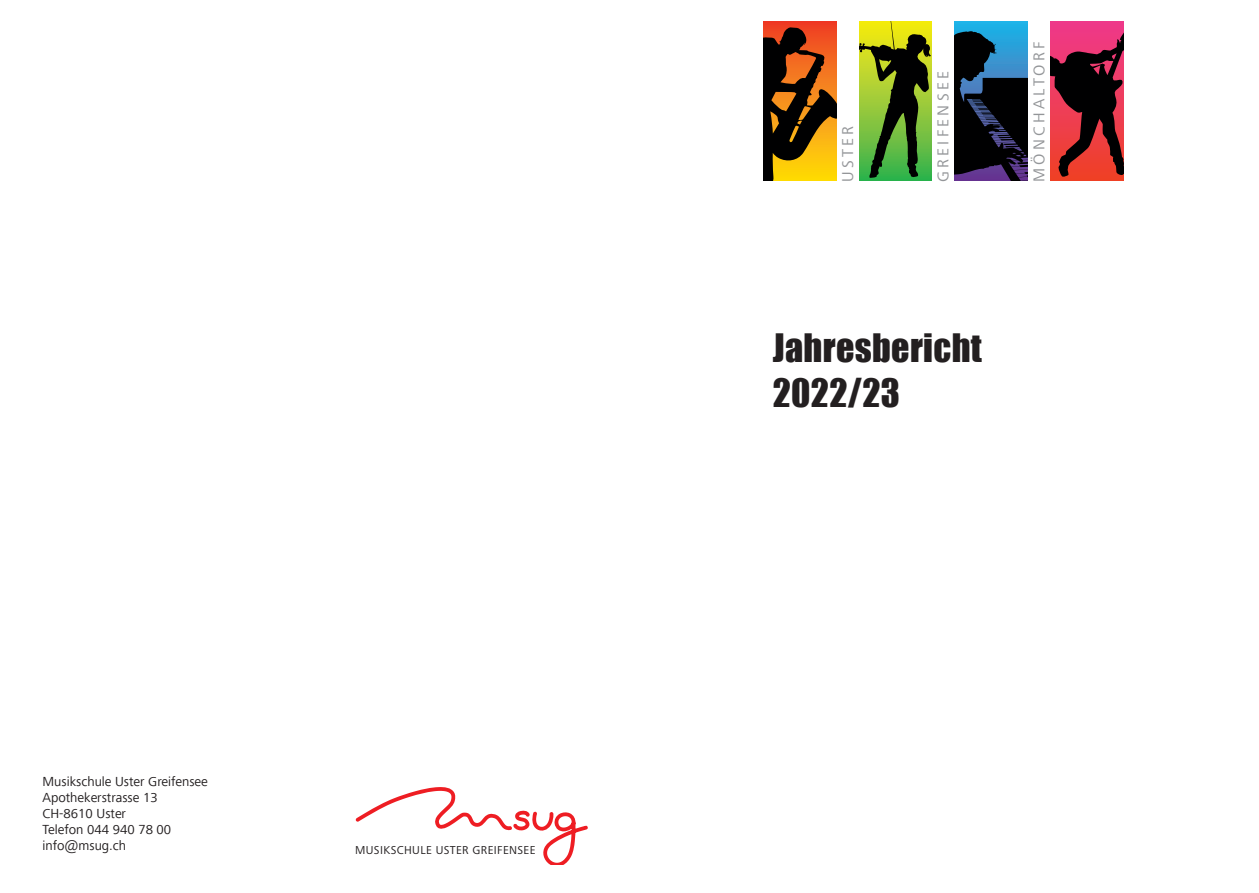
<style>
.page{position:relative;width:1259px;height:893px;background:#fff}
.page>*{position:absolute;margin:0;border:0;box-sizing:border-box;transform-origin:0 0}
.t1{font:36px/45px "Impact";letter-spacing:.01em;color:#231f20}
.t2{font:16.2px "Frutiger Next Com";letter-spacing:.2em;color:#939598}
.t3{font:13.5px/16.2px "Frutiger Next Com";color:#231f20}
.t4{font:11.85px "Frutiger Next Com";letter-spacing:.03em;color:#231f20}
</style>
<div class="page">
<div style="left:763px;top:21px;width:73px;height:160px;background:#ef3a22"></div>
<svg style="left:763px;top:27px;width:73px;height:154px;background:#7a490b"></svg>
<div style="left:859px;top:21px;width:73px;height:160px;background:#29b24b"></div>
<svg style="left:859px;top:21px;width:72px;height:157px;background:#618221"></svg>
<div style="left:955px;top:21px;width:72px;height:160px;background:#1db1e6"></div>
<svg style="left:955px;top:31px;width:72px;height:150px;background:#17273f"></svg>
<svg style="left:1050px;top:21px;width:73px;height:160px"></svg>
<svg style="left:1050px;top:27px;width:73px;height:151px;background:#81212f"></svg>
<svg style="left:355px;top:787px;width:233px;height:78px"></svg>
<p class="t3" style="left:43px;top:773px;width:167px">Musikschule Uster Greifensee<br>Apothekerstrasse 13<br>CH-8610 Uster<br>Telefon 044 940 78 00 info@msug.ch</p>
<p class="t4" style="left:355px;top:843px;width:182px">MUSIKSCHULE USTER GREIFENSEE</p>
<p class="t2" style="left:838px;top:182px;width:57px;rotate:-90deg">USTER</p>
<p class="t2" style="left:933px;top:182px;width:112px;rotate:-90deg">GREIFENSEE</p>
<p class="t2" style="left:1029px;top:182px;width:142px;rotate:-90deg">MÖNCHALTORF</p>
<h1 class="t1" style="left:773px;top:325px;width:210px">Jahresbericht<br>2022/23</h1>
</div>
